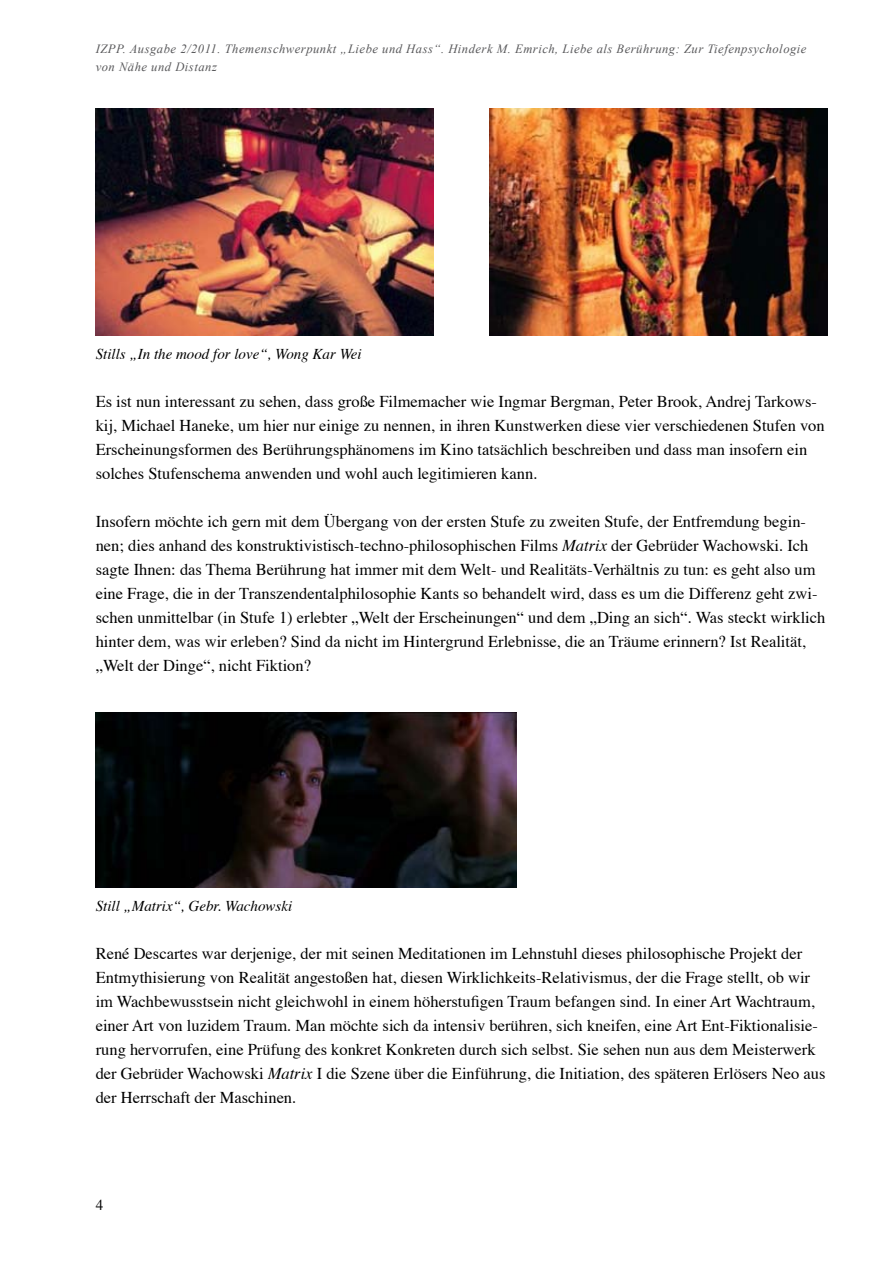
<style>
.page{position:relative;width:893px;height:1263px;background:#fff}
.page>*{position:absolute;margin:0;border:0;box-sizing:border-box;transform-origin:0 0}
.t1{font:16.5px/24px "Times";color:#000}
.t2{font:italic 15px "Times";color:#000}
.t3{font:15px "Times";color:#000}
.t4{font:italic 12.6px/17.5px "Times New Roman";letter-spacing:.04em;color:#58585a}
.s1{font-style:italic}
</style>
<div class="page">
<img style="left:96px;top:108px;width:338px;height:227px">
<img style="left:96px;top:712px;width:421px;height:175px">
<img style="left:489px;top:108px;width:338px;height:227px">
<p class="t4" style="left:96px;top:40px;width:712px">IZPP. Ausgabe 2/2011. Themenschwerpunkt „Liebe und Hass“. Hinderk M. Emrich, Liebe als Berührung: Zur Tiefenpsychologie von Nähe und Distanz</p>
<p class="t2" style="left:96px;top:340px;width:267px">Stills „In the mood for love“, Wong Kar Wei</p>
<p class="t1" style="left:96px;top:388px;width:731px">Es ist nun interessant zu sehen, dass große Filmemacher wie Ingmar Bergman, Peter Brook, Andrej Tarkows&shy;kij, Michael Haneke, um hier nur einige zu nennen, in ihren Kunstwerken diese vier verschiedenen Stufen von Erscheinungsformen des Berührungsphänomens im Kino tatsächlich beschreiben und dass man insofern ein solches Stufenschema anwenden und wohl auch legitimieren kann.</p>
<p class="t1" style="left:96px;top:508px;width:731px">Insofern möchte ich gern mit dem Übergang von der ersten Stufe zu zweiten Stufe, der Entfremdung begin&shy;nen; dies anhand des konstruktivistisch-techno-philosophischen Films <span class="s1">Matrix</span> der Gebrüder Wachowski. Ich sagte Ihnen: das Thema Berührung hat immer mit dem Welt- und Realitäts-Verhältnis zu tun: es geht also um eine Frage, die in der Transzendentalphilosophie Kants so behandelt wird, dass es um die Differenz geht zwi&shy;schen unmittelbar (in Stufe 1) erlebter „Welt der Erscheinungen“ und dem „Ding an sich“. Was steckt wirklich hinter dem, was wir erleben? Sind da nicht im Hintergrund Erlebnisse, die an Träume erinnern? Ist Realität, „Welt der Dinge“, nicht Fiktion?</p>
<p class="t2" style="left:96px;top:892px;width:198px">Still „Matrix“, Gebr. Wachowski</p>
<p class="t1" style="left:96px;top:940px;width:731px">René Descartes war derjenige, der mit seinen Meditationen im Lehnstuhl dieses philosophische Projekt der Entmythisierung von Realität angestoßen hat, diesen Wirklichkeits-Relativismus, der die Frage stellt, ob wir im Wachbewusstsein nicht gleichwohl in einem höherstufigen Traum befangen sind. In einer Art Wachtraum, einer Art von luzidem Traum. Man möchte sich da intensiv berühren, sich kneifen, eine Art Ent-Fiktionalisie&shy;rung hervorrufen, eine Prüfung des konkret Konkreten durch sich selbst. Sie sehen nun aus dem Meisterwerk der Gebrüder Wachowski <span class="s1">Matrix</span> I die Szene über die Einführung, die Initiation, des späteren Erlösers Neo aus der Herrschaft der Maschinen.</p>
<p class="t3" style="left:96px;top:1191px;width:9px">4</p>
</div>
